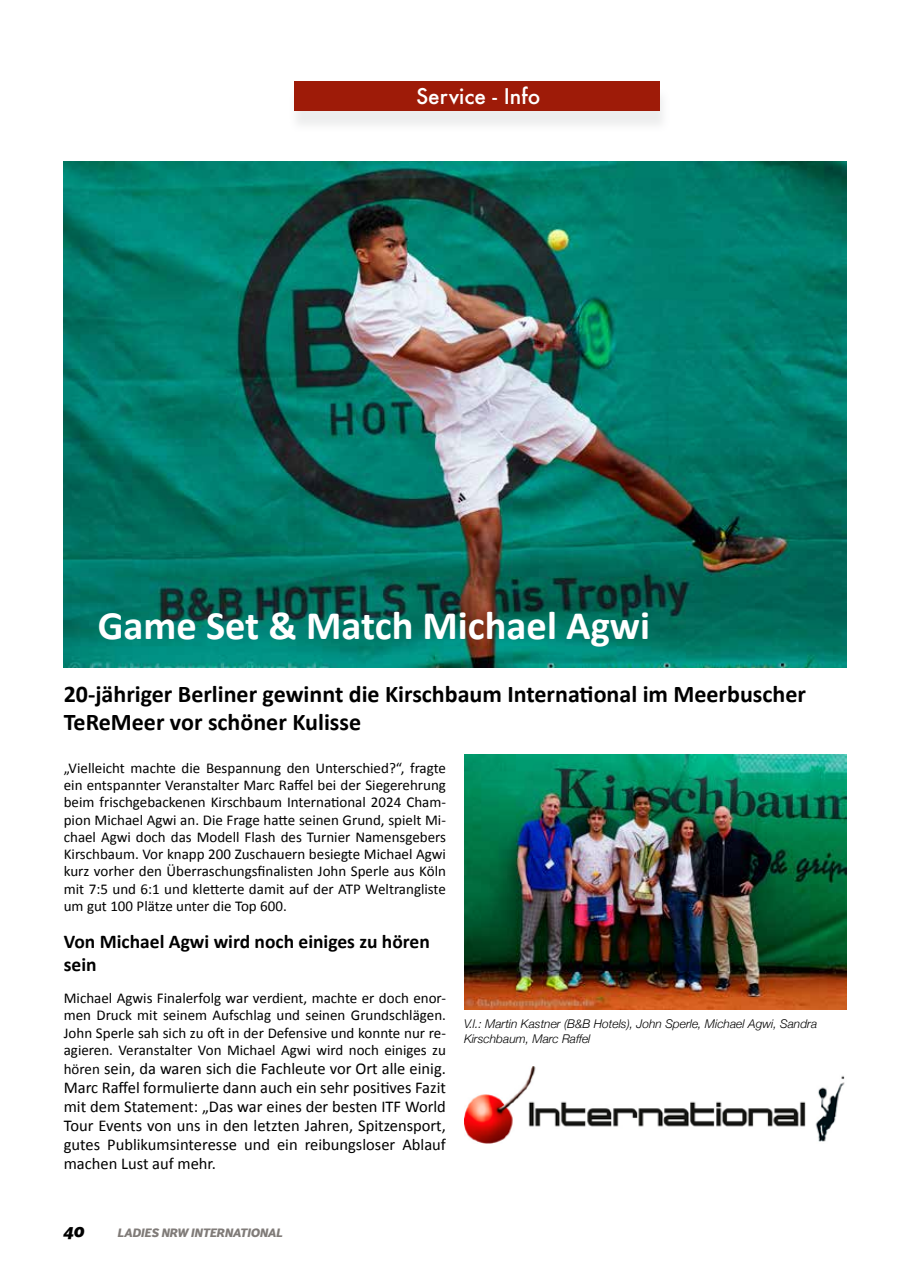
<style>
.page{position:relative;width:910px;height:1280px;background:#fff}
.page>*{position:absolute;margin:0;border:0;box-sizing:border-box;transform-origin:0 0}
.t1{font:700 40.5px "Calibri";color:#fff}
.t2{font:700 24px/28.5px "Calibri";color:#000}
.t3{font:500 21px "Futura";color:#fff}
.t4{font:700 19.5px/22.4px "Calibri";color:#000}
.t5{font:italic 900 18px "Dagny Pro";color:#000}
.t6{font:16.5px/18.9px "Calibri";color:#000;text-align:justify}
.t7{font:15px/17.2px "Calibri";color:#000;text-align:justify}
.t8{font:italic 300 12px/15px "Helvetica Neue";color:#000}
.t9{font:italic 900 12px "Dagny Pro";color:#807b78}
.s1{font-size:15px}
</style>
<div class="page">
<div style="left:288px;top:87px;width:383px;height:47px;background:#f2f3f3"></div>
<div style="left:294px;top:81px;width:366px;height:30px;background:#9e1b08"></div>
<img style="left:64px;top:162px;width:782px;height:506px">
<img style="left:464px;top:755px;width:382px;height:255px">
<img style="left:464px;top:1066px;width:381px;height:77px">
<h3 class="t3" style="left:416px;top:82px;width:126px">Service - Info</h3>
<h1 class="t1" style="left:98px;top:600px;width:554px">Game Set &amp; Match Michael Agwi</h1>
<h2 class="t2" style="left:64px;top:679px;width:744px">20-jähriger Berliner gewinnt die Kirschbaum International im Meerbuscher<br>TeReMeer vor schöner Kulisse</h2>
<p class="t7" style="left:64px;top:759px;width:384px">„Vielleicht machte die Bespannung den Unterschied?“, fragte ein entspannter Veranstalter Marc Raffel bei der Siegerehrung beim frischgebackenen Kirschbaum International 2024 Cham&shy;pion Michael Agwi an. Die Frage hatte seinen Grund, spielt Mi&shy;chael Agwi doch das Modell Flash des Turnier Namensgebers Kirschbaum. Vor knapp 200 Zuschauern besiegte Michael Agwi kurz vorher den Überraschungsfinalisten John Sperle aus Köln mit 7:5 und 6:1 und kletterte damit auf der ATP Weltrangliste um gut 100 Plätze unter die Top 600.</p>
<h3 class="t4" style="left:64px;top:931px;width:368px">Von Michael Agwi wird noch einiges zu hören sein</h3>
<p class="t7" style="left:64px;top:989px;width:384px">Michael Agwis Finalerfolg war verdient, machte er doch enor&shy;men Druck mit seinem Aufschlag und seinen Grundschlägen.<br>John Sperle sah sich zu oft in der Defensive und konnte nur re&shy;agieren. Veranstalter Von Michael Agwi wird noch einiges zu</p>
<p class="t6" style="left:64px;top:1059px;width:384px"><span class="s1">hören</span> sein, da waren sich die Fachleute vor Ort alle einig.<br>Marc Raffel formulierte dann auch ein sehr positives Fazit mit dem Statement: „Das war eines der besten ITF World Tour Events von uns in den letzten Jahren, Spitzensport, gutes Publikumsinteresse und ein reibungsloser Ablauf machen Lust auf mehr.</p>
<p class="t8" style="left:464px;top:1015px;width:355px">V.l.: Martin Kastner (B&amp;B Hotels), John Sperle, Michael Agwi, Sandra<br>Kirschbaum, Marc Raffel</p>
<p class="t5" style="left:64px;top:1220px;width:22px">40</p>
<p class="t9" style="left:118px;top:1226px;width:167px">LADIES NRW INTERNATIONAL</p>
</div>
